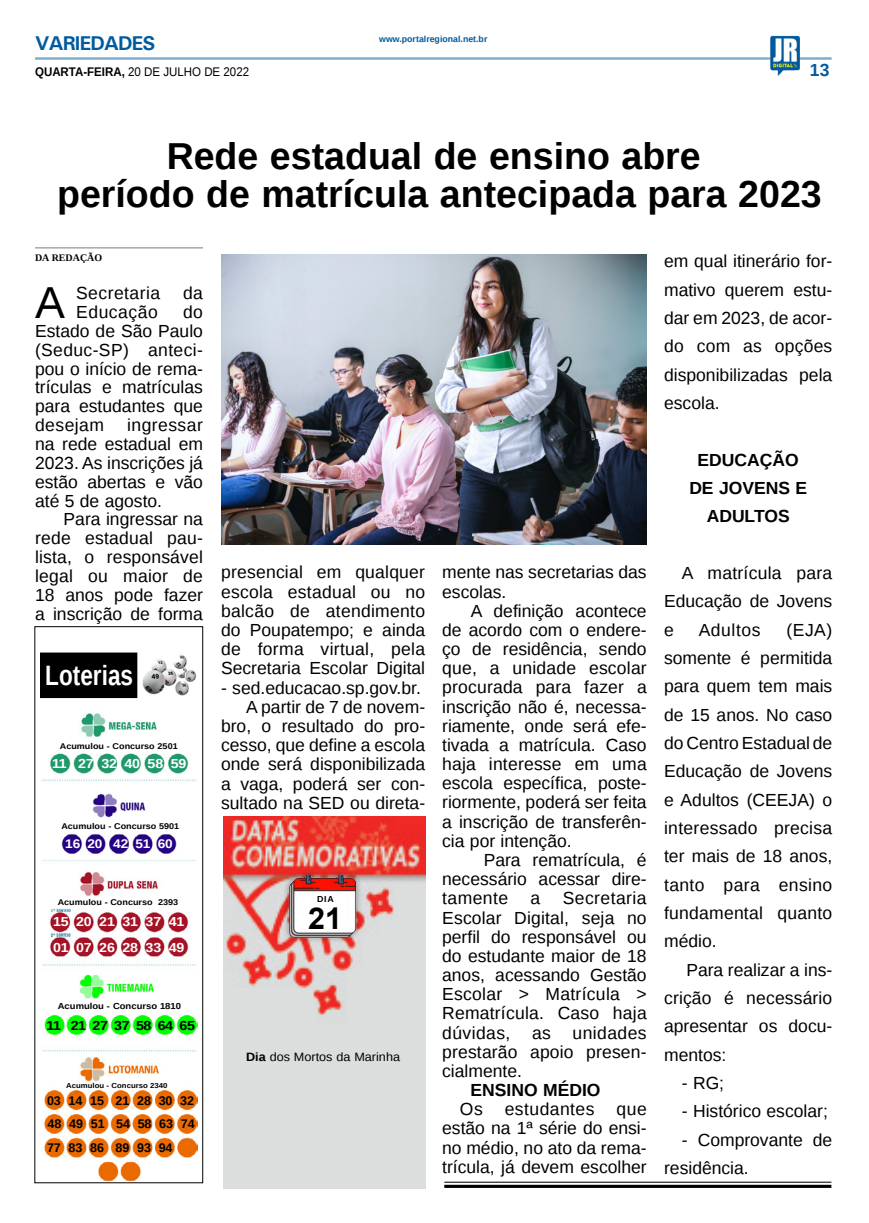
<style>
.page{position:relative;width:869px;height:1223px;background:#fff}
.page>*{position:absolute;margin:0;border:0;box-sizing:border-box;transform-origin:0 0}
.MATÉRIA{font:44.75px "Liberation Sans";color:#000}
.TÍTULO{font:700 37.5px "Liberation Sans";color:#000}
.t1{font:700 30px "Arial";color:#000}
.TÍTULO-2{font:700 28px "Liberation Sans";color:#fff;scale:.81 1}
.TITULO_PG{font:700 20px "Univers";letter-spacing:-.04em;color:#005a9e}
.MATÉRIA-2{font:17.5px/19.1px "Liberation Sans";color:#000;text-align:justify}
.MATÉRIA-3{font:700 17.5px/28.4px "Liberation Sans";color:#000;text-align:center}
.MATÉRIA-4{font:17.5px "Liberation Sans";letter-spacing:.025em;color:#000}
.MATÉRIA-5{font:17.5px "Liberation Sans";letter-spacing:.03em;color:#000}
.TÍTULO-3{font:700 17.5px "Liberation Sans";color:#005a9e}
.t2{font:700 13px "Liberation Sans";letter-spacing:-.01em;color:#fff;scale:1.09 1}
.t3{font:700 13px "Liberation Sans";letter-spacing:-.03em;color:#000;scale:1.09 1}
.MATÉRIA-6{font:700 12.5px "Liberation Sans";color:#000}
.DATA_PG{font:12.5px "Liberation Sans";color:#000;scale:.92 1}
.t4{font:700 12.5px "Liberation Sans";letter-spacing:-.01em;color:#fff;scale:1.09 1}
.LEGENDA{font:12px "Liberation Sans";color:#000;scale:1.05 1}
.CRÉDITO_NOME{font:700 10px "Liberation Serif";color:#000}
.DATA_PG-2{font:700 8.75px "Liberation Sans";color:#005a9e}
.TÍTULO-4{font:700 8.75px "Liberation Sans";color:#000;scale:1.09 1}
.CRÉDITO_FOTO{font:700 8.75px "Liberation Sans";color:#000}
.TÍTULO-5{font:700 8.25px "Liberation Sans";color:#000;scale:1.09 1}
.TÍTULO-6{font:700 7.12px "Liberation Sans";color:#000;scale:1.09 1}
.s1{font-weight:700}
</style>
<div class="page">
<hr style="left:35px;top:57px;width:796px;height:3px;background:#005a9e">
<img style="left:769px;top:36px;width:30px;height:40px">
<img style="left:40px;top:713px;width:157px;height:471px">
<div style="left:35px;top:626px;width:168px;height:557px;border:1px solid #000"></div>
<img style="left:142px;top:654px;width:54px;height:42px">
<div style="left:41px;top:653px;width:96px;height:44px;background:#000"></div>
<img style="left:223px;top:816px;width:202px;height:372px">
<div style="left:282px;top:868px;width:80px;height:75px;background:#000;opacity:.42"></div>
<img style="left:288px;top:875px;width:69px;height:66px">
<hr style="left:444px;top:1181px;width:387px;height:1px;background:#000">
<hr style="left:444px;top:1184px;width:387px;height:3px;background:#000">
<img style="left:221px;top:255px;width:425px;height:289px">
<hr style="left:35px;top:247px;width:168px;height:1px;background:#939598">
<p class="TITULO_PG" style="left:35px;top:31px;width:122px">VARIEDADES</p>
<p class="DATA_PG" style="left:35px;top:65px;width:234px"><span class="s1">QUARTA-FEIRA,</span> 20 DE JULHO DE 2022</p>
<p class="TÍTULO-3" style="left:809px;top:58px;width:21px">13</p>
<p class="DATA_PG-2" style="left:379px;top:33px;width:110px">www.portalregional.net.br</p>
<p class="TÍTULO" style="left:167px;top:130px;width:535px">Rede estadual de ensino abre</p>
<p class="TÍTULO" style="left:57px;top:168px;width:765px">período de matrícula antecipada para 2023</p>
<p class="CRÉDITO_NOME" style="left:35px;top:251px;width:69px">DA REDAÇÃO</p>
<p class="MATÉRIA" style="left:35px;top:277px;width:31px">A</p>
<p class="MATÉRIA-4" style="left:76px;top:283px;width:85px">Secretaria</p>
<p class="MATÉRIA-2" style="left:183px;top:284px;width:21px">da</p>
<p class="MATÉRIA-2" style="left:663px;top:248px;width:170px;line-height:28.4px">em qual itinerário for&shy;mativo querem estu&shy;dar em 2023, de acor&shy;do com as opções disponibilizadas pela escola.</p>
<p class="MATÉRIA-2" style="left:35px;top:303px;width:169px;text-indent:148px">do Estado de São Paulo (Seduc-SP) anteci&shy;pou o início de rema&shy;trículas e matrículas para estudantes que desejam</p>
<p class="MATÉRIA-5" style="left:76px;top:302px;width:83px">Educação</p>
<p class="MATÉRIA-2" style="left:35px;top:416px;width:169px;text-indent:92px">ingressar na rede estadual em 2023. As inscrições já estão abertas e vão até 5 de agosto.</p>
<p class="MATÉRIA-2" style="left:35px;top:510px;width:169px;text-indent:29px">Para ingressar na rede estadual pau&shy;lista, o responsável legal ou maior de 18 anos pode fazer a inscrição de forma</p>
<p class="MATÉRIA-3" style="left:689px;top:445px;width:119px">EDUCAÇÃO<br>DE JOVENS E<br>ADULTOS</p>
<p class="MATÉRIA-2" style="left:221px;top:563px;width:205px">presencial em qualquer escola estadual ou no balcão de atendimento do Poupatempo; e ainda de forma virtual, pela Secretaria Escolar Digital</p>
<p class="MATÉRIA-2" style="left:221px;top:678px;width:201px">- sed.educacao.sp.gov.br.</p>
<p class="MATÉRIA-2" style="left:221px;top:698px;width:205px;text-indent:25px">A partir de 7 de novem&shy;bro, o resultado do pro&shy;cesso, que define a escola onde será disponibilizada a vaga, poderá ser con&shy;sultado na SED ou direta-</p>
<p class="MATÉRIA-2" style="left:442px;top:563px;width:206px">mente nas secretarias das escolas.</p>
<p class="MATÉRIA-2" style="left:442px;top:602px;width:206px;text-indent:29px">A definição acontece de acordo com o endere&shy;ço de residência, sendo que, a unidade escolar procurada para fazer a inscrição não é, necessa&shy;riamente, onde será efe&shy;tivada a matrícula. Caso haja interesse em uma escola específica, poste&shy;riormente, poderá ser feita a inscrição de transferên&shy;cia por intenção.</p>
<p class="MATÉRIA-2" style="left:442px;top:851px;width:206px;text-indent:41px">Para rematrícula, é necessário acessar dire&shy;tamente</p>
<p class="MATÉRIA-2" style="left:663px;top:559px;width:170px;line-height:28.4px;text-indent:18px">A matrícula para Educação de Jovens e</p>
<p class="MATÉRIA-2" style="left:663px;top:616px;width:170px;line-height:28.4px;text-indent:122px">(EJA) somente é permitida para quem tem mais de 15 anos. No caso do Centro Estadual de Educação de Jovens e Adultos (CEEJA) o interessado precisa ter mais de 18 anos, tanto para ensino fundamental quanto médio.</p>
<p class="MATÉRIA-2" style="left:663px;top:956px;width:170px;line-height:28.4px;text-indent:22px">Para realizar a ins&shy;crição é necessário apresentar os docu&shy;mentos:</p>
<p class="MATÉRIA-2" style="left:681px;top:1074px;width:44px">- RG;</p>
<p class="MATÉRIA-2" style="left:681px;top:1102px;width:147px">- Histórico escolar;</p>
<p class="MATÉRIA-2" style="left:663px;top:1126px;width:170px;line-height:28.4px;text-indent:18px">- Comprovante de residência.</p>
<p class="MATÉRIA-5" style="left:698px;top:619px;width:63px">Adultos</p>
<p class="TÍTULO-2" style="left:45px;top:656px;width:110px">Loterias</p>
<p class="TÍTULO-5" style="left:60px;top:740px;width:110px">Acumulou - Concurso 2501</p>
<p class="t2" style="left:52px;top:755px;width:125px">11 27 32 40 58 59</p>
<p class="TÍTULO-5" style="left:61px;top:820px;width:110px">Acumulou - Concurso 5901</p>
<p class="t4" style="left:65px;top:835px;width:100px">16 20 42 51 60</p>
<p class="MATÉRIA-2" style="left:442px;top:889px;width:206px;text-indent:120px">Secretaria Escolar Digital, seja no perfil do responsável ou do estudante maior de 18 anos, acessando Gestão Escolar &gt; Matrícula &gt; Rematrícula. Caso haja dúvidas, as unidades prestarão apoio presen&shy;cialmente.</p>
<p class="MATÉRIA-3" style="left:470px;top:1075px;width:131px">ENSINO MÉDIO</p>
<p class="MATÉRIA-2" style="left:459px;top:1100px;width:24px">Os</p>
<p class="MATÉRIA-4" style="left:504px;top:1099px;width:91px">estudantes</p>
<p class="MATÉRIA-2" style="left:530px;top:889px;width:11px">a</p>
<p class="CRÉDITO_FOTO" style="left:317px;top:893px;width:18px">DIA</p>
<p class="t1" style="left:308px;top:897px;width:35px">21</p>
<p class="TÍTULO-5" style="left:58px;top:896px;width:112px">Acumulou - Concurso 2393</p>
<p class="t2" style="left:53px;top:912px;width:122px">15 20 21 31 37 41</p>
<p class="t2" style="left:53px;top:938px;width:122px">01 07 26 28 33 49</p>
<p class="TÍTULO-4" style="left:58px;top:999px;width:114px">Acumulou - Concurso 1810</p>
<p class="t3" style="left:46px;top:1016px;width:138px">11 21 27 37 58 64 65</p>
<p class="LEGENDA" style="left:246px;top:1050px;width:148px"><span class="s1">Dia</span> dos Mortos da Marinha</p>
<p class="TÍTULO-6" style="left:66px;top:1080px;width:95px">Acumulou - Concurso 2340</p>
<p class="MATÉRIA-6" style="left:47px;top:1091px;width:148px">03 14 15 21 28 30 32</p>
<p class="MATÉRIA-6" style="left:48px;top:1115px;width:148px">48 49 51 54 58 63 74</p>
<p class="MATÉRIA-6" style="left:47px;top:1138px;width:127px">77 83 86 89 93 94</p>
<p class="MATÉRIA-2" style="left:442px;top:1100px;width:206px;text-indent:174px">que estão na 1ª série do ensi&shy;no médio, no ato da rema&shy;trícula, já devem escolher</p>
</div>
